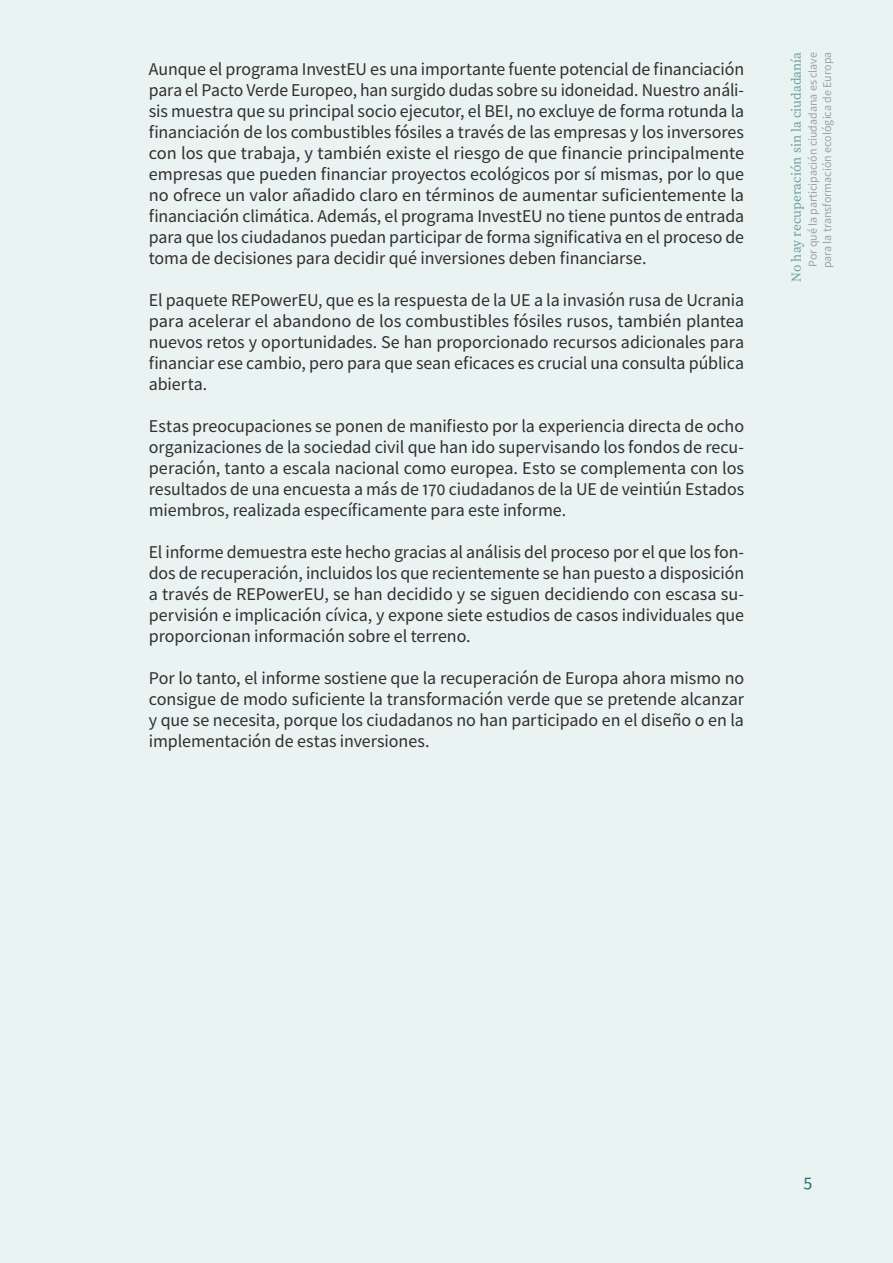
<style>
.page{position:relative;width:893px;height:1263px;background:#e9f3f1}
.page>*{position:absolute;margin:0;border:0;box-sizing:border-box;transform-origin:0 0}
._04_Cos_de_text{font:18px/21px "Source Sans Variable";letter-spacing:.015em;color:#312f30;text-align:justify}
.t1{font:18px "Source Sans Variable";color:#257172}
.t2{font:13.5px "Source Serif Variable";color:#1a6a6b}
.t3{font:12px/14.4px "Source Sans Variable";letter-spacing:.015em;color:#6c6d70}
</style>
<div class="page">
<p class="_04_Cos_de_text" style="left:149px;top:59px;width:596px">Aunque el programa InvestEU es una importante fuente potencial de financiación para el Pacto Verde Europeo, han surgido dudas sobre su idoneidad. Nuestro análi&shy;sis muestra que su principal socio ejecutor, el BEI, no excluye de forma rotunda la financiación de los combustibles fósiles a través de las empresas y los inversores con los que trabaja, y también existe el riesgo de que financie principalmente empresas que pueden financiar proyectos ecológicos por sí mismas, por lo que no ofrece un valor añadido claro en términos de aumentar suficientemente la financiación climática. Además, el programa InvestEU no tiene puntos de entrada para que los ciudadanos puedan participar de forma significativa en el proceso de toma de decisiones para decidir qué inversiones deben financiarse.</p>
<p class="_04_Cos_de_text" style="left:149px;top:290px;width:596px">El paquete REPowerEU, que es la respuesta de la UE a la invasión rusa de Ucrania para acelerar el abandono de los combustibles fósiles rusos, también plantea nuevos retos y oportunidades. Se han proporcionado recursos adicionales para financiar ese cambio, pero para que sean eficaces es crucial una consulta pública abierta.</p>
<p class="_04_Cos_de_text" style="left:149px;top:416px;width:597px">Estas preocupaciones se ponen de manifiesto por la experiencia directa de ocho organizaciones de la sociedad civil que han ido supervisando los fondos de recu&shy;peración, tanto a escala nacional como europea. Esto se complementa con los resultados de una encuesta a más de 170 ciudadanos de la UE de veintiún Estados miembros, realizada específicamente para este informe.</p>
<p class="_04_Cos_de_text" style="left:149px;top:542px;width:596px">El informe demuestra este hecho gracias al análisis del proceso por el que los fon&shy;dos de recuperación, incluidos los que recientemente se han puesto a disposición a través de REPowerEU, se han decidido y se siguen decidiendo con escasa su&shy;pervisión e implicación cívica, y expone siete estudios de casos individuales que proporcionan información sobre el terreno.</p>
<p class="_04_Cos_de_text" style="left:149px;top:668px;width:597px">Por lo tanto, el informe sostiene que la recuperación de Europa ahora mismo no consigue de modo suficiente la transformación verde que se pretende alcanzar y que se necesita, porque los ciudadanos no han participado en el diseño o en la implementación de estas inversiones.</p>
<p class="t2" style="left:787px;top:282px;width:231px;rotate:-90deg">No hay recuperación sin la ciudadanía</p>
<p class="t3" style="left:806px;top:268px;width:218px;rotate:-90deg">Por qué la participación ciudadana es clave para la transformación ecológica de Europa</p>
<p class="t1" style="left:803px;top:1171px;width:10px">5</p>
</div>
